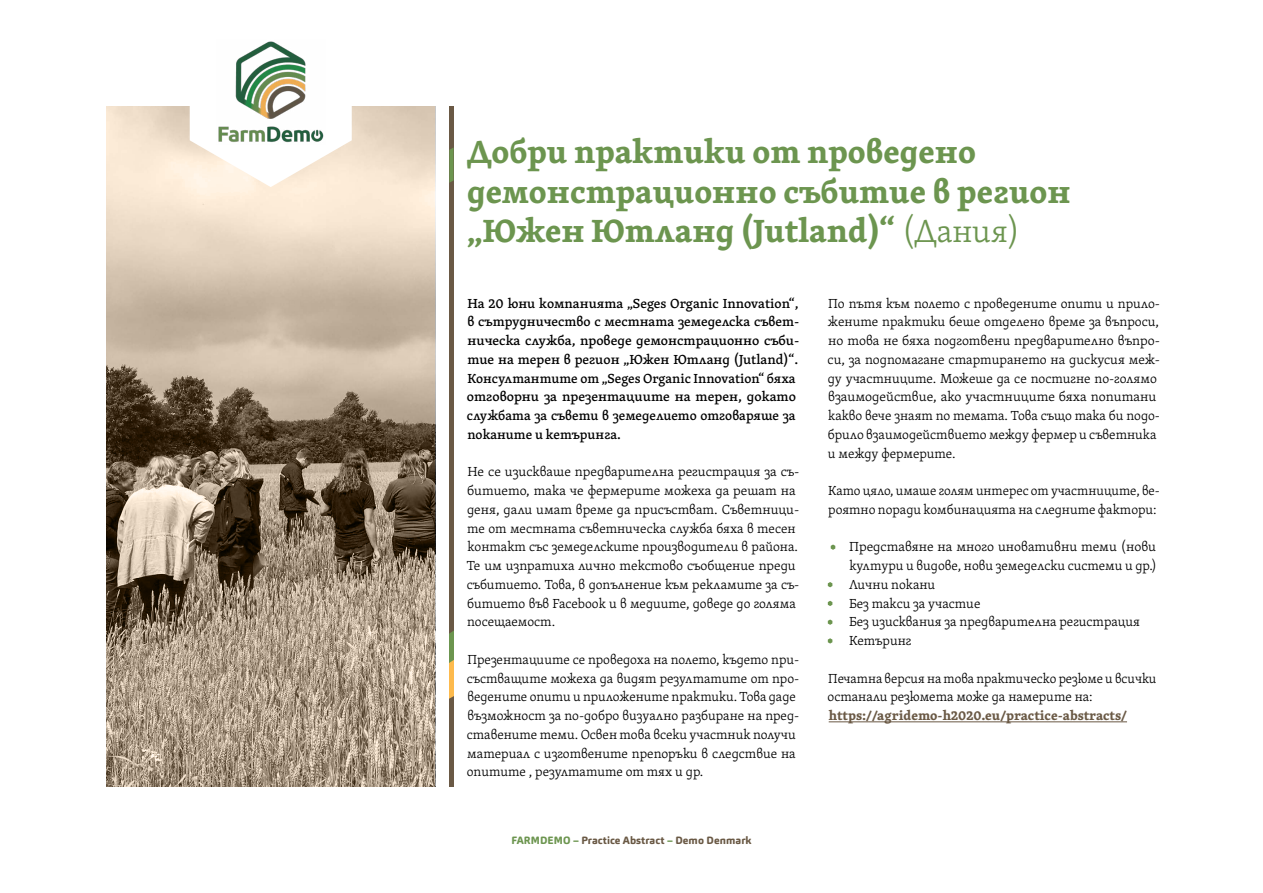
<style>
.page{position:relative;width:1263px;height:893px;background:#fff}
.page>*{position:absolute;margin:0;border:0;box-sizing:border-box;transform-origin:0 0}
.t1{font:700 33px/39.6px "Skolar PE";color:#6c954f}
.t2{font:300 13.5px/18.8px "Skolar PE";color:#000}
.t3{font:500 13.5px/18.8px "Skolar PE";color:#000}
.t4{font:700 13.5px "Skolar PE";color:#6a5945}
.t5{font:800 10.5px "Carnas";letter-spacing:.01em;color:#6a5945}
.s1{font-weight:300}
.s2{color:#6c954f}
</style>
<div class="page">
<img style="left:106px;top:106px;width:329px;height:681px">
<div style="left:449px;top:106px;width:5px;height:681px;background:#6a5945"></div>
<svg style="left:449px;top:147px;width:5px;height:36px"></svg>
<svg style="left:449px;top:630px;width:5px;height:69px"></svg>
<hr style="left:829px;top:721px;width:298px;height:1px;background:#6a5945">
<svg style="left:831px;top:544px;width:4px;height:6px"></svg>
<svg style="left:828px;top:582px;width:4px;height:5px"></svg>
<svg style="left:828px;top:601px;width:4px;height:5px"></svg>
<svg style="left:828px;top:619px;width:4px;height:6px"></svg>
<svg style="left:828px;top:638px;width:4px;height:6px"></svg>
<svg style="left:190px;top:106px;width:162px;height:81px"></svg>
<img style="left:216px;top:41px;width:110px;height:104px">
<h1 class="t1" style="left:467px;top:131px;width:605px">Добри практики от проведено демонстрационно събитие в регион „Южен Ютланд (Jutland)“ <span class="s1">(Дания)</span></h1>
<p class="t3" style="left:467px;top:293px;width:334px">На 20 юни компанията „Seges Organic Innovation“, в сътрудничество с местната земеделска съвет&shy;ническа служба, проведе демонстрационно съби&shy;тие на терен в регион „Южен Ютланд (Jutland)“.<br>Консултантите от „Seges Organic Innovation“ бяха отговорни за презентациите на терен, докато службата за съвети в земеделието отговаряше за поканите и кетъринга.</p>
<p class="t2" style="left:467px;top:462px;width:334px">Не се изискваше предварителна регистрация за съ&shy;битието, така че фермерите можеха да решат на деня, дали имат време да присъстват. Съветници&shy;те от местната съветническа служба бяха в тесен контакт със земеделските производители в района.<br>Те им изпратиха лично текстово съобщение преди събитието. Това, в допълнение към рекламите за съ&shy;битието във Facebook и в медиите, доведе до голяма посещаемост.</p>
<p class="t2" style="left:467px;top:650px;width:334px">Презентациите се проведоха на полето, където при&shy;състващите можеха да видят резултатите от про&shy;ведените опити и приложените практики. Това даде възможност за по-добро визуално разбиране на пред&shy;ставените теми. Освен това всеки участник получи материал с изготвените препоръки в следствие на опитите , резултатите от тях и др.</p>
<p class="t5" style="left:511px;top:833px;width:242px"><span class="s2">FARMDEMO –</span> Practice Abstract <span class="s2">–</span> Demo Denmark</p>
<p class="t2" style="left:827px;top:293px;width:334px">По пътя към полето с проведените опити и прило&shy;жените практики беше отделено време за въпроси, но това не бяха подготвени предварително въпро&shy;си, за подпомагане стартирането на дискусия меж&shy;ду участниците. Можеше да се постигне по-голямо взаимодействие, ако участниците бяха попитани какво вече знаят по темата. Това също така би подо&shy;брило взаимодействието между фермер и съветника и между фермерите.</p>
<p class="t2" style="left:828px;top:481px;width:333px">Като цяло, имаше голям интерес от участниците, ве&shy;роятно поради комбинацията на следните фактори:</p>
<p class="t2" style="left:849px;top:537px;width:309px">Представяне на много иновативни теми (нови култури и видове, нови земеделски системи и др.)<br>Лични покани<br>Без такси за участие<br>Без изисквания за предварителна регистрация<br>Кетъринг</p>
<p class="t2" style="left:827px;top:668px;width:330px">Печатна версия на това практическо резюме и всички останали резюмета може да намерите на:</p>
<p class="t4" style="left:829px;top:705px;width:300px">https://agridemo-h2020.eu/practice-abstracts/</p>
</div>
